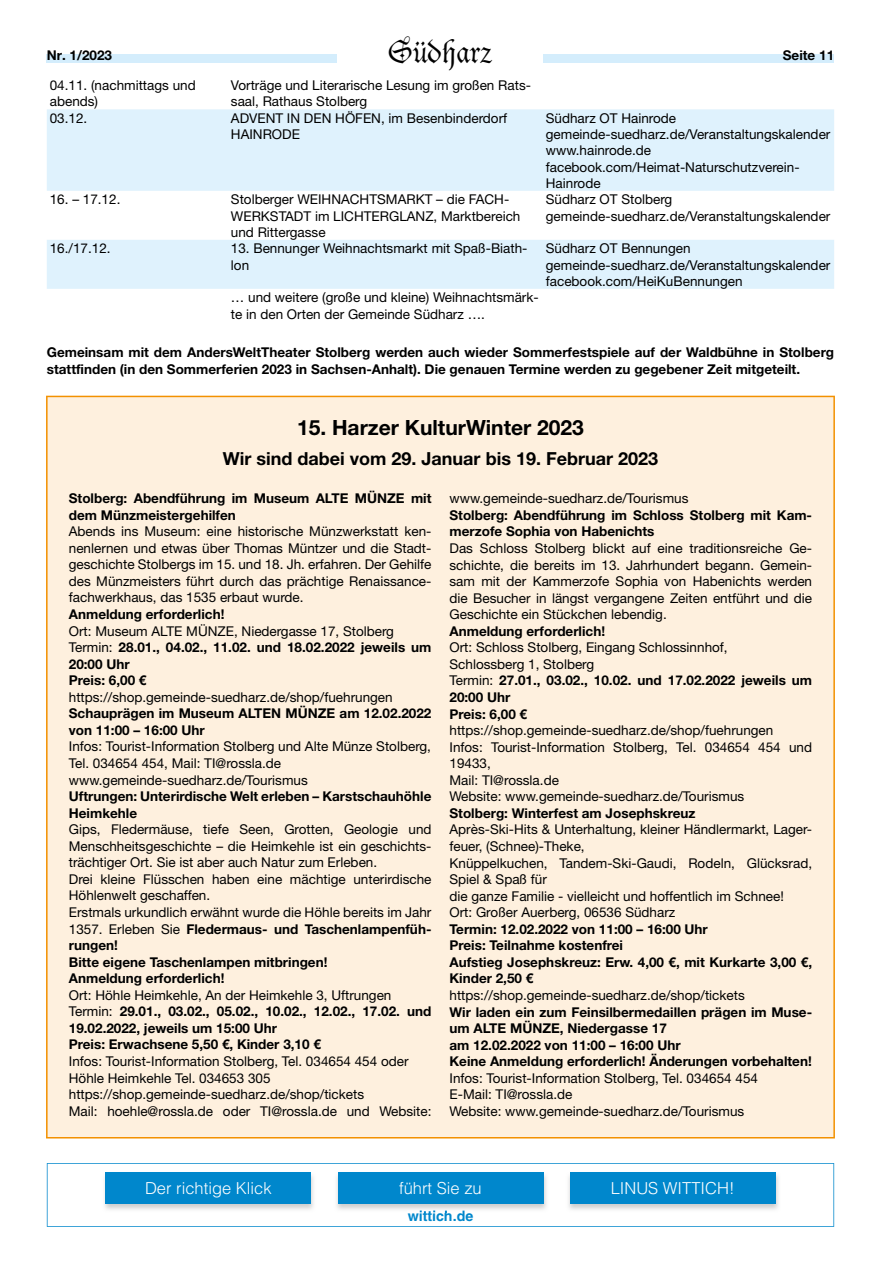
<style>
.page{position:relative;width:881px;height:1263px;background:#fff}
.page>*{position:absolute;margin:0;border:0;box-sizing:border-box;transform-origin:0 0}
.t1{font:31.5px "Duc De Berry";color:#000}
.t2{font:700 21px "Helvetica Neue LT";color:#000}
.t3{font:700 18px "Helvetica Neue LT";color:#000}
.t4{font:300 16.5px "Helvetica LT";color:#fff}
.t5{font:700 14.25px "Helvetica LT";color:#0087cc}
.t6{font:13.5px/16.5px "Helvetica Neue LT";color:#000}
.t7{font:700 13.5px/16.5px "Helvetica Neue LT";color:#000}
.s1{font-weight:400}
.s2{font-weight:700}
</style>
<div class="page">
<div style="left:47px;top:54px;width:786px;height:8px;background:#d4edfc"></div>
<div style="left:337px;top:38px;width:205px;height:31px;background:#fff"></div>
<svg style="left:47px;top:109px;width:786px;height:180px;fill:#dff2fd"></svg>
<div style="left:46px;top:396px;width:788px;height:742px;background:#fef0de"></div>
<svg style="left:47px;top:1163px;width:786px;height:64px"></svg>
<img style="left:101px;top:1171px;width:215px;height:41px">
<div style="left:106px;top:1172px;width:205px;height:31px;background:#0087cc"></div>
<img style="left:333px;top:1171px;width:215px;height:41px">
<img style="left:407px;top:1210px;width:65px;height:2px">
<div style="left:338px;top:1172px;width:205px;height:31px;background:#0087cc"></div>
<img style="left:565px;top:1171px;width:215px;height:41px">
<div style="left:569px;top:1172px;width:206px;height:31px;background:#0087cc"></div>
<p class="t7" style="left:47px;top:47px;width:67px">Nr. 1/2023</p>
<h1 class="t1" style="left:387px;top:33px;width:106px">Südharz</h1>
<p class="t7" style="left:782px;top:47px;width:53px">Seite 11</p>
<p class="t6" style="left:50px;top:77px;width:147px">04.11. (nachmittags und abends)</p>
<p class="t6" style="left:231px;top:77px;width:301px">Vorträge und Literarische Lesung im großen Rats&shy;saal, Rathaus Stolberg</p>
<p class="t6" style="left:50px;top:110px;width:39px">03.12.</p>
<p class="t6" style="left:231px;top:110px;width:278px">ADVENT IN DEN HÖFEN, im Besenbinderdorf<br>HAINRODE</p>
<p class="t6" style="left:545px;top:110px;width:286px">Südharz OT Hainrode gemeinde-suedharz.de/Veranstaltungskalender www.hainrode.de facebook.com/Heimat-Naturschutzverein-<br>Hainrode</p>
<p class="t6" style="left:50px;top:191px;width:72px">16. – 17.12.</p>
<p class="t6" style="left:231px;top:191px;width:291px">Stolberger WEIHNACHTSMARKT – die FACH-<br>WERKSTADT im LICHTERGLANZ, Marktbereich und Rittergasse</p>
<p class="t6" style="left:545px;top:191px;width:286px">Südharz OT Stolberg gemeinde-suedharz.de/Veranstaltungskalender</p>
<p class="t6" style="left:50px;top:240px;width:62px">16./17.12.</p>
<p class="t6" style="left:231px;top:240px;width:298px">13. Bennunger Weihnachtsmarkt mit Spaß-Biath&shy;lon</p>
<p class="t6" style="left:545px;top:240px;width:286px">Südharz OT Bennungen gemeinde-suedharz.de/Veranstaltungskalender facebook.com/HeiKuBennungen</p>
<p class="t6" style="left:231px;top:289px;width:309px">… und weitere (große und kleine) Weihnachtsmärk&shy;te in den Orten der Gemeinde Südharz ….</p>
<p class="t7" style="left:47px;top:344px;width:788px">Gemeinsam mit dem AndersWeltTheater Stolberg werden auch wieder Sommerfestspiele auf der Waldbühne in Stolberg stattfinden (in den Sommerferien 2023 in Sachsen-Anhalt). Die genauen Termine werden zu gegebener Zeit mitgeteilt.</p>
<h2 class="t2" style="left:297px;top:414px;width:288px">15. Harzer KulturWinter 2023</h2>
<h3 class="t3" style="left:223px;top:448px;width:437px">Wir sind dabei vom 29. Januar bis 19. Februar 2023</h3>
<p class="t7" style="left:69px;top:490px;width:364px">Stolberg: Abendführung im Museum ALTE MÜNZE mit dem Münzmeistergehilfen</p>
<p class="t6" style="left:69px;top:523px;width:364px;text-align:justify">Abends ins Museum: eine historische Münzwerkstatt ken&shy;nenlernen und etwas über Thomas Müntzer und die Stadt&shy;geschichte Stolbergs im 15. und 18. Jh. erfahren. Der Gehilfe des Münzmeisters führt durch das prächtige Renaissance&shy;fachwerkhaus, das 1535 erbaut wurde.</p>
<p class="t7" style="left:69px;top:606px;width:157px">Anmeldung erforderlich!</p>
<p class="t7" style="left:69px;top:622px;width:364px"><span class="s1">Ort: Museum ALTE MÜNZE, Niedergasse 17, Stolberg<br>Termin:</span> 28.01., 04.02., 11.02. und 18.02.2022 jeweils um<br>20:00 Uhr<br>Preis: 6,00 €</p>
<p class="t6" style="left:69px;top:688px;width:325px">https://shop.gemeinde-suedharz.de/shop/fuehrungen</p>
<p class="t7" style="left:69px;top:705px;width:364px">Schauprägen im Museum ALTEN MÜNZE am 12.02.2022 von 11:00 – 16:00 Uhr</p>
<p class="t6" style="left:69px;top:738px;width:363px">Infos: Tourist-Information Stolberg und Alte Münze Stolberg,<br>Tel. 034654 454, Mail: TI@rossla.de www.gemeinde-suedharz.de/Tourismus</p>
<p class="t7" style="left:69px;top:788px;width:364px">Uftrungen: Unterirdische Welt erleben – Karstschauhöhle<br>Heimkehle</p>
<p class="t6" style="left:69px;top:821px;width:364px">Gips, Fledermäuse, tiefe Seen, Grotten, Geologie und Menschheitsgeschichte – die Heimkehle ist ein geschichts&shy;trächtiger Ort. Sie ist aber auch Natur zum Erleben.<br>Drei kleine Flüsschen haben eine mächtige unterirdische Höhlenwelt geschaffen.<br>Erstmals urkundlich erwähnt wurde die Höhle bereits im Jahr 1357. Erleben Sie <span class="s2">Fledermaus- und Taschenlampenfüh&shy;rungen!<br>Bitte eigene Taschenlampen mitbringen!<br>Anmeldung erforderlich!</span></p>
<p class="t7" style="left:69px;top:986px;width:364px"><span class="s1">Ort: Höhle Heimkehle, An der Heimkehle 3, Uftrungen Termin:</span> 29.01., 03.02., 05.02., 10.02., 12.02., 17.02. und 19.02.2022, jeweils um 15:00 Uhr<br>Preis: Erwachsene 5,50 €, Kinder 3,10 €</p>
<p class="t6" style="left:69px;top:1053px;width:364px">Infos: Tourist-Information Stolberg, Tel. 034654 454 oder Höhle Heimkehle Tel. 034653 305 https://shop.gemeinde-suedharz.de/shop/tickets<br>Mail: hoehle@rossla.de oder TI@rossla.de und Website:</p>
<p class="t6" style="left:449px;top:490px;width:240px">www.gemeinde-suedharz.de/Tourismus</p>
<p class="t7" style="left:449px;top:507px;width:364px">Stolberg: Abendführung im Schloss Stolberg mit Kam&shy;merzofe Sophia von Habenichts</p>
<p class="t6" style="left:449px;top:540px;width:364px;text-align:justify">Das Schloss Stolberg blickt auf eine traditionsreiche Ge&shy;schichte, die bereits im 13. Jahrhundert begann. Gemein&shy;sam mit der Kammerzofe Sophia von Habenichts werden die Besucher in längst vergangene Zeiten entführt und die Geschichte ein Stückchen lebendig.</p>
<p class="t7" style="left:449px;top:622px;width:157px">Anmeldung erforderlich!</p>
<p class="t6" style="left:449px;top:639px;width:364px">Ort: Schloss Stolberg, Eingang Schlossinnhof,<br>Schlossberg 1, Stolberg<br>Termin: <span class="s2">27.01., 03.02., 10.02. und 17.02.2022 jeweils um<br>20:00 Uhr<br>Preis: 6,00 €</span></p>
<p class="t6" style="left:449px;top:722px;width:364px">https://shop.gemeinde-suedharz.de/shop/fuehrungen<br>Infos: Tourist-Information Stolberg, Tel. 034654 454 und 19433,<br>Mail: TI@rossla.de<br>Website: www.gemeinde-suedharz.de/Tourismus</p>
<p class="t7" style="left:449px;top:804px;width:247px">Stolberg: Winterfest am Josephskreuz</p>
<p class="t6" style="left:449px;top:821px;width:364px">Après-Ski-Hits &amp; Unterhaltung, kleiner Händlermarkt, Lager&shy;feuer, (Schnee)-Theke,<br>Knüppelkuchen, Tandem-Ski-Gaudi, Rodeln, Glücksrad, Spiel &amp; Spaß für<br>die ganze Familie - vielleicht und hoffentlich im Schnee!<br>Ort: Großer Auerberg, 06536 Südharz</p>
<p class="t7" style="left:449px;top:920px;width:364px">Termin: 12.02.2022 von 11:00 – 16:00 Uhr<br>Preis: Teilnahme kostenfrei<br>Aufstieg Josephskreuz: Erw. 4,00 €, mit Kurkarte 3,00 €, Kinder 2,50 €</p>
<p class="t6" style="left:449px;top:987px;width:297px">https://shop.gemeinde-suedharz.de/shop/tickets</p>
<p class="t7" style="left:449px;top:1003px;width:364px">Wir laden ein zum Feinsilbermedaillen prägen im Muse&shy;um ALTE MÜNZE, Niedergasse 17<br>am 12.02.2022 von 11:00 – 16:00 Uhr<br>Keine Anmeldung erforderlich! Änderungen vorbehalten!</p>
<p class="t6" style="left:449px;top:1069px;width:310px">Infos: Tourist-Information Stolberg, Tel. 034654 454<br>E-Mail: TI@rossla.de<br>Website: www.gemeinde-suedharz.de/Tourismus</p>
<p class="t4" style="left:145px;top:1178px;width:128px">Der richtige Klick</p>
<p class="t4" style="left:399px;top:1178px;width:84px">führt Sie zu</p>
<p class="t4" style="left:610px;top:1178px;width:125px">LINUS WITTICH!</p>
<p class="t5" style="left:407px;top:1207px;width:67px">wittich.de</p>
</div>
